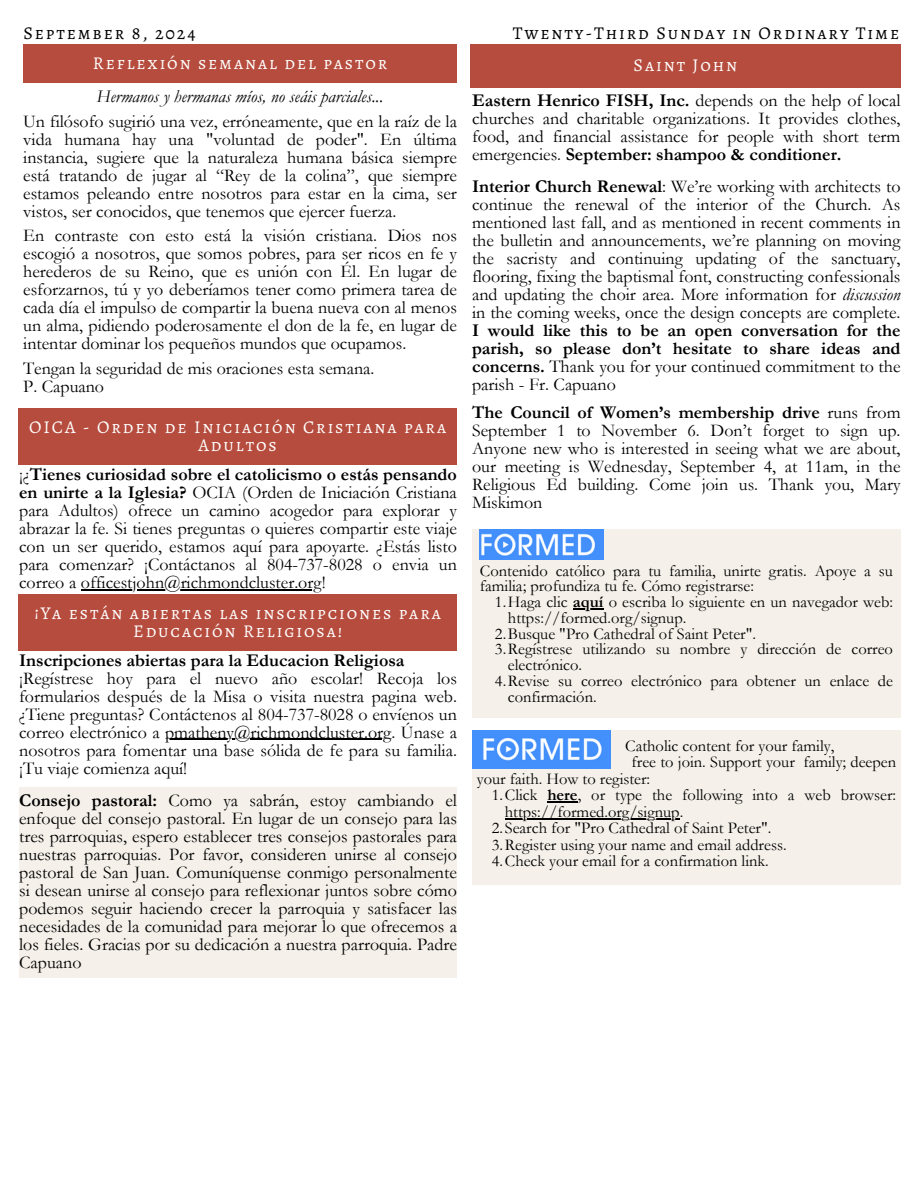
<style>
.page{position:relative;width:918px;height:1188px;background:#fff}
.page>*{position:absolute;margin:0;border:0;box-sizing:border-box;transform-origin:0 0}
.t1{font:18px/18px "Garamond";color:#000;text-align:justify}
.t2{font:18px/18px "Alegreya SC";letter-spacing:.105em;color:#fff;text-align:center}
.t3{font:18px "Alegreya SC";letter-spacing:.105em;color:#000}
.t4{font:italic 18px "Garamond";color:#000}
.t5{font:16.5px/15.8px "Garamond";color:#000}
.s1{font-weight:700}
.s2{font-style:italic}
</style>
<div class="page">
<div style="left:470px;top:44px;width:431px;height:43px;background:#b64a3b"></div>
<div style="left:23px;top:44px;width:434px;height:39px;background:#b64a3b"></div>
<div style="left:18px;top:408px;width:439px;height:57px;background:#b64a3b"></div>
<hr style="left:81px;top:589px;width:241px;height:1px;background:#000">
<div style="left:18px;top:594px;width:439px;height:56px;background:#b64a3b"></div>
<hr style="left:165px;top:739px;width:227px;height:1px;background:#000">
<div style="left:19px;top:787px;width:438px;height:190px;background:#f5f0ea"></div>
<div style="left:472px;top:529px;width:429px;height:189px;background:#f5f0ea"></div>
<hr style="left:573px;top:608px;width:31px;height:1px;background:#000">
<img style="left:479px;top:529px;width:124px;height:31px">
<div style="left:472px;top:730px;width:429px;height:155px;background:#f5f0ea"></div>
<hr style="left:547px;top:802px;width:31px;height:1px;background:#000">
<hr style="left:505px;top:818px;width:175px;height:1px;background:#000">
<img style="left:472px;top:730px;width:138px;height:38px">
<h1 class="t3" style="left:23px;top:21px;width:174px">September 8, 2024</h1>
<h1 class="t3" style="left:513px;top:21px;width:388px">Twenty-Third Sunday in Ordinary Time</h1>
<p class="t2" style="left:93px;top:54px;width:296px">Reflexión semanal del pastor</p>
<h1 class="t4" style="left:96px;top:86px;width:288px">Hermanos y hermanas míos, no seáis parciales...</h1>
<h1 class="t1" style="left:23px;top:112px;width:435px">Un filósofo sugirió una vez, erróneamente, que en la raíz de la vida humana hay una "voluntad de poder". En última instancia, sugiere que la naturaleza humana básica siempre está tratando de jugar al “Rey de la colina”, que siempre estamos peleando entre nosotros para estar en la cima, ser vistos, ser conocidos, que tenemos que ejercer fuerza.</h1>
<h1 class="t1" style="left:23px;top:227px;width:435px">En contraste con esto está la visión cristiana. Dios nos escogió a nosotros, que somos pobres, para ser ricos en fe y herederos de su Reino, que es unión con Él. En lugar de esforzarnos, tú y yo deberíamos tener como primera tarea de cada día el impulso de compartir la buena nueva con al menos un alma, pidiendo poderosamente el don de la fe, en lugar de intentar dominar los pequeños mundos que ocupamos.</h1>
<h1 class="t1" style="left:23px;top:360px;width:353px">Tengan la seguridad de mis oraciones esta semana.<br>P. Capuano</h1>
<p class="t2" style="left:29px;top:418px;width:419px">OICA - Orden de Iniciación Cristiana para<br>Adultos</p>
<h1 class="t1" style="left:19px;top:466px;width:439px">¡¿<span class="s1">Tienes curiosidad sobre el catolicismo o estás pensando en unirte a la Iglesia?</span> OCIA (Orden de Iniciación Cristiana para Adultos) ofrece un camino acogedor para explorar y abrazar la fe. Si tienes preguntas o quieres compartir este viaje con un ser querido, estamos aquí para apoyarte. ¿Estás listo para comenzar? ¡Contáctanos al 804-737-8028 o envia un correo a officestjohn@richmondcluster.org!</h1>
<p class="t2" style="left:34px;top:604px;width:408px">¡Ya están abiertas las inscripciones para<br>Educación Religiosa!</p>
<h1 class="t1" style="left:19px;top:651px;width:439px;text-align:left"><span class="s1">Inscripciones abiertas para la Educacion Religiosa </span>¡Regístrese hoy para el nuevo año escolar! Recoja los formularios después de la Misa o visita nuestra pagina web. ¿Tiene preguntas? Contáctenos al 804-737-8028 o envíenos un correo electrónico a pmatheny@richmondcluster.org. Únase a</h1>
<h1 class="t1" style="left:19px;top:741px;width:439px">nosotros para fomentar una base sólida de fe para su familia. ¡Tu viaje comienza aquí!</h1>
<h1 class="t1" style="left:19px;top:792px;width:439px"><span class="s1">Consejo pastoral:</span> Como ya sabrán, estoy cambiando el enfoque del consejo pastoral. En lugar de un consejo para las tres parroquias, espero establecer tres consejos pastorales para nuestras parroquias. Por favor, consideren unirse al consejo pastoral de San Juan. Comuníquense conmigo personalmente si desean unirse al consejo para reflexionar juntos sobre cómo podemos seguir haciendo crecer la parroquia y satisfacer las necesidades de la comunidad para mejorar lo que ofrecemos a los fieles. Gracias por su dedicación a nuestra parroquia. Padre Capuano</h1>
<p class="t2" style="left:634px;top:56px;width:105px">Saint John</p>
<h1 class="t1" style="left:472px;top:92px;width:430px"><span class="s1">Eastern Henrico FISH, Inc.</span> depends on the help of local churches and charitable organizations. It provides clothes, food, and financial assistance for people with short term emergencies. <span class="s1">September: shampoo &amp; conditioner.</span></h1>
<h1 class="t1" style="left:472px;top:178px;width:430px"><span class="s1">Interior Church Renewal</span>: We’re working with architects to continue the renewal of the interior of the Church. As mentioned last fall, and as mentioned in recent comments in the bulletin and announcements, we’re planning on moving the sacristy and continuing updating of the sanctuary, flooring, fixing the baptismal font, constructing confessionals and updating the choir area. More information for <span class="s2">discussion </span>in the coming weeks, once the design concepts are complete.<br><span class="s1">I would like this to be an open conversation for the parish, so please don’t hesitate to share ideas and concerns.</span> Thank you for your continued commitment to the parish - Fr. Capuano</h1>
<h1 class="t1" style="left:472px;top:404px;width:430px"><span class="s1">The Council of Women’s membership drive</span> runs from September 1 to November 6. Don’t forget to sign up.<br>Anyone new who is interested in seeing what we are about, our meeting is Wednesday, September 4, at 11am, in the Religious Ed building. Come join us. Thank you, Mary Miskimon</h1>
<h1 class="t5" style="left:480px;top:563px;width:415px">Contenido católico para tu familia, unirte gratis. Apoye a su familia; profundiza tu fe. Cómo registrarse:</h1>
<h1 class="t5" style="left:495px;top:594px;width:400px">1.Haga clic <span class="s1">aquí</span> o escriba lo siguiente en un navegador web:</h1>
<h1 class="t5" style="left:508px;top:610px;width:180px">https://formed.org/signup.</h1>
<p class="t5" style="left:495px;top:626px;width:263px">2.Busque "Pro Cathedral of Saint Peter".</p>
<p class="t5" style="left:508px;top:641px;width:387px;text-indent:-13px">3.Regístrese utilizando su nombre y dirección de correo electrónico.</p>
<p class="t5" style="left:508px;top:673px;width:387px;text-indent:-13px">4.Revise su correo electrónico para obtener un enlace de confirmación.</p>
<p class="t5" style="left:625px;top:738px;width:211px">Catholic content for your family,</p>
<p class="t5" style="left:477px;top:754px;width:421px;line-height:16.5px;text-indent:155px">free to join. Support your family; deepen your faith. How to register:</p>
<p class="t5" style="left:492px;top:787px;width:406px">1.Click <span class="s1">here</span>, or type the following into a web browser:</p>
<p class="t5" style="left:492px;top:803px;width:281px;line-height:16.5px;text-indent:13px">https://formed.org/signup.<br>2.Search for "Pro Cathedral of Saint Peter".</p>
<p class="t5" style="left:492px;top:837px;width:296px">3.Register using your name and email address.</p>
<p class="t5" style="left:492px;top:853px;width:279px">4.Check your email for a confirmation link.</p>
</div>
